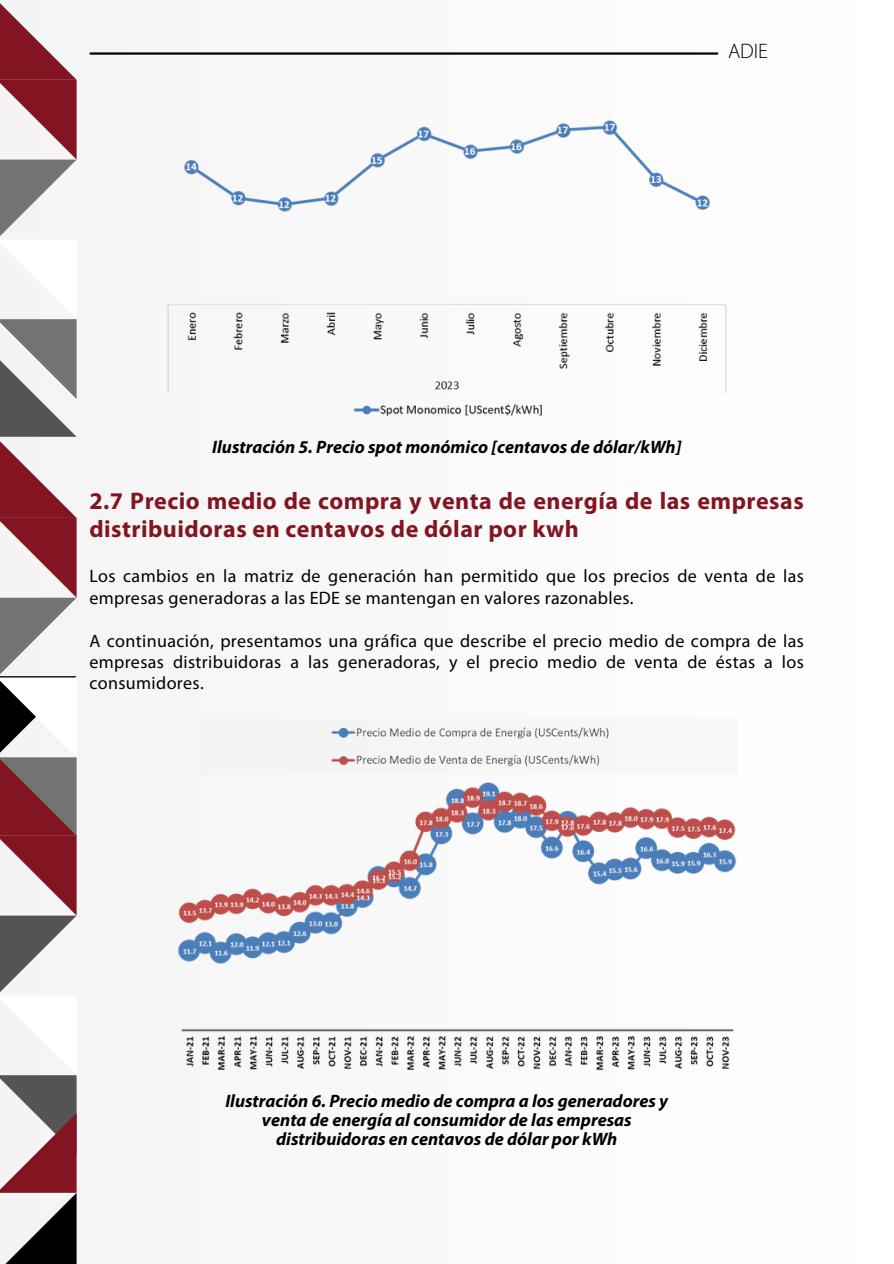
<style>
.page{position:relative;width:894px;height:1264px;background:#fff}
.page>*{position:absolute;margin:0;border:0;box-sizing:border-box;transform-origin:0 0}
.t1{font:700 24px/28.2px "Myriad Pro";letter-spacing:.02em;color:#821521}
.t2{font:300 21px "Myriad Pro";color:#000}
.t3{font:18px/21.3px "Myriad Pro";letter-spacing:.02em;color:#000}
.t4{font:italic 700 18px/19.2px "Myriad Pro";color:#000;text-align:center}
</style>
<div class="page">
<hr style="left:90px;top:52px;width:627px;height:3px;background:#000">
<img style="left:167px;top:120px;width:560px;height:297px">
<img style="left:177px;top:719px;width:560px;height:352px">
<svg style="left:0;top:0;width:76px;height:1263px"></svg>
<h2 class="t2" style="left:727px;top:42px;width:42px">ADIE</h2>
<p class="t4" style="left:212px;top:439px;width:470px">Ilustración 5. Precio spot monómico [centavos de dólar/kWh]</p>
<p class="t1" style="left:89px;top:489px;width:715px">2.7 Precio medio de compra y venta de energía de las empresas distribuidoras en centavos de dólar por kwh</p>
<p class="t3" style="left:89px;top:567px;width:715px">Los cambios en la matriz de generación han permitido que los precios de venta de las empresas generadoras a las EDE se mantengan en valores razonables.</p>
<p class="t3" style="left:89px;top:631px;width:715px;text-align:justify">A continuación, presentamos una gráfica que describe el precio medio de compra de las empresas distribuidoras a las generadoras, y el precio medio de venta de éstas a los consumidores.</p>
<h3 class="t4" style="left:225px;top:1092px;width:444px">Ilustración 6. Precio medio de compra a los generadores y venta de energía al consumidor de las empresas distribuidoras en centavos de dólar por kWh</h3>
</div>
